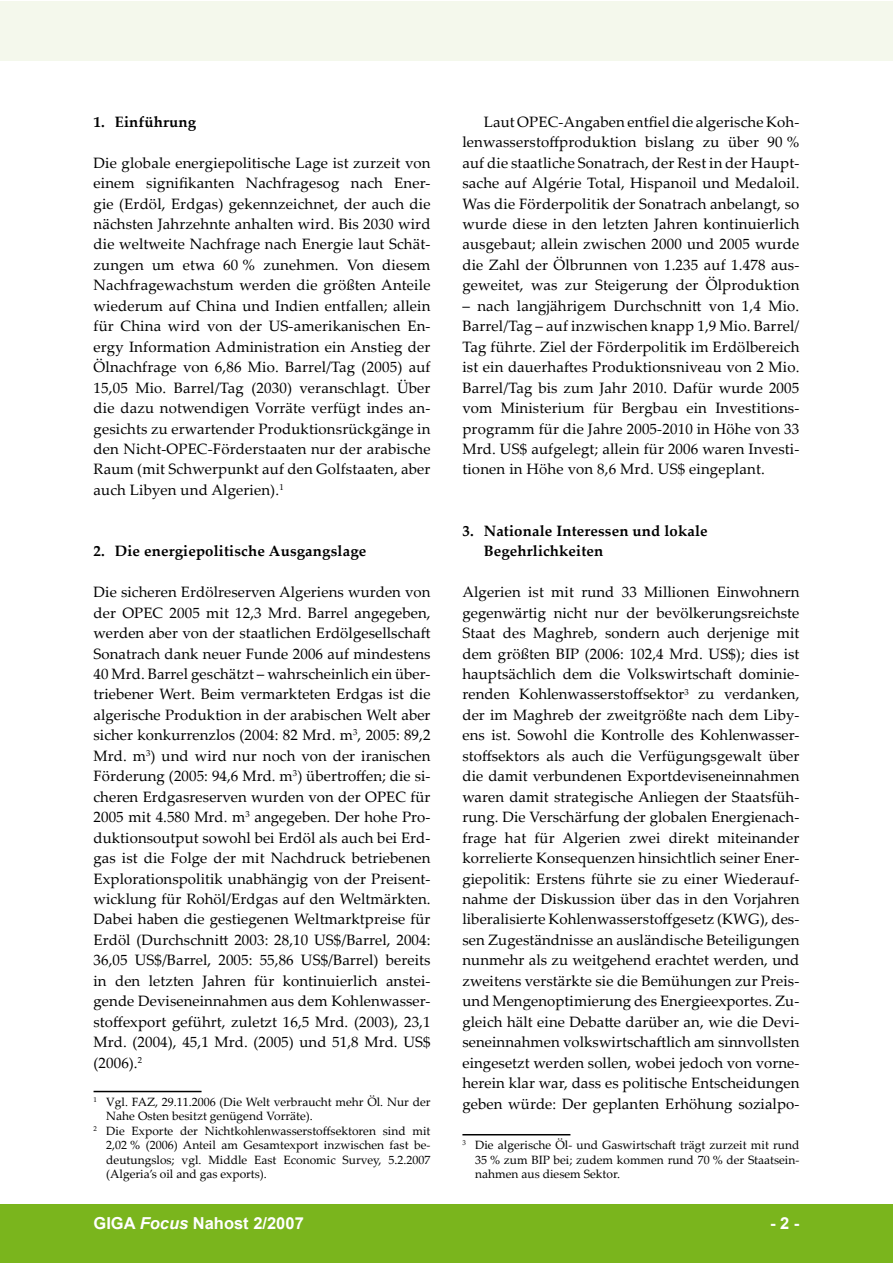
<style>
.page{position:relative;width:893px;height:1263px;background:#fff}
.page>*{position:absolute;margin:0;border:0;box-sizing:border-box;transform-origin:0 0}
.t1{font:700 16.5px "Arial";color:#fff}
.t2{font:15px/20.4px "Palatino Linotype";letter-spacing:.01em;color:#000;text-align:justify}
.t3{font:700 15px/20.4px "Palatino Linotype";letter-spacing:.01em;color:#000}
.t4{font:12px/14.4px "Palatino Linotype";color:#000}
.s1{font-style:italic}
</style>
<div class="page">
<div style="left:0;top:1204px;width:893px;height:59px;background:#7ab51d"></div>
<div style="left:0;top:1px;width:893px;height:59px;background:#f4f8ec"></div>
<hr style="left:94px;top:1091px;width:108px;height:1px;background:#000">
<hr style="left:462px;top:1134px;width:108px;height:1px;background:#000">
<p class="t3" style="left:94px;top:111px;width:104px">1. Einführung</p>
<p class="t2" style="left:94px;top:152px;width:338px">Die globale energiepolitische Lage ist zurzeit von einem signifikanten Nachfragesog nach Ener&shy;gie (Erdöl, Erdgas) gekennzeichnet, der auch die nächsten Jahrzehnte anhalten wird. Bis 2030 wird die weltweite Nachfrage nach Energie laut Schät&shy;zungen um etwa 60 % zunehmen. Von diesem Nachfragewachstum werden die größten Anteile wiederum auf China und Indien entfallen; allein für China wird von der US-amerikanischen En&shy;ergy Information Administration ein Anstieg der Ölnachfrage von 6,86 Mio. Barrel/Tag (2005) auf 15,05 Mio. Barrel/Tag (2030) veranschlagt. Über die dazu notwendigen Vorräte verfügt indes an&shy;gesichts zu erwartender Produktionsrückgänge in den Nicht-OPEC-Förderstaaten nur der arabische Raum (mit Schwerpunkt auf den Golfstaaten, aber auch Libyen und Algerien).</p>
<p class="t3" style="left:94px;top:540px;width:274px">2. Die energiepolitische Ausgangslage</p>
<p class="t2" style="left:94px;top:581px;width:339px">Die sicheren Erdölreserven Algeriens wurden von der OPEC 2005 mit 12,3 Mrd. Barrel angegeben, werden aber von der staatlichen Erdölgesellschaft Sonatrach dank neuer Funde 2006 auf mindestens 40 Mrd. Barrel geschätzt – wahrscheinlich ein über&shy;triebener Wert. Beim vermarkteten Erdgas ist die algerische Produktion in der arabischen Welt aber sicher konkurrenzlos (2004: 82 Mrd. m<sup>3</sup>, 2005: 89,2<br>Mrd. m<sup>3</sup>) und wird nur noch von der iranischen Förderung (2005: 94,6 Mrd. m<sup>3</sup>) übertroffen; die si&shy;cheren Erdgasreserven wurden von der OPEC für 2005 mit 4.580 Mrd. m<sup>3</sup> angegeben. Der hohe Pro&shy;duktionsoutput sowohl bei Erdöl als auch bei Erd&shy;gas ist die Folge der mit Nachdruck betriebenen Explorationspolitik unabhängig von der Preisent&shy;wicklung für Rohöl/Erdgas auf den Weltmärkten.<br>Dabei haben die gestiegenen Weltmarktpreise für Erdöl (Durchschnitt 2003: 28,10 US$/Barrel, 2004:<br>36,05 US$/Barrel, 2005: 55,86 US$/Barrel) bereits in den letzten Jahren für kontinuierlich anstei&shy;gende Deviseneinnahmen aus dem Kohlenwasser&shy;stoffexport geführt, zuletzt 16,5 Mrd. (2003), 23,1<br>Mrd. (2004), 45,1 Mrd. (2005) und 51,8 Mrd. US$ (2006).</p>
<p class="t4" style="left:106px;top:1094px;width:326px">Vgl. FAZ, 29.11.2006 (Die Welt verbraucht mehr Öl. Nur der Nahe Osten besitzt genügend Vorräte).<br>Die Exporte der Nichtkohlenwasserstoffsektoren sind mit 2,02 % (2006) Anteil am Gesamtexport inzwischen fast be&shy;deutungslos; vgl. Middle East Economic Survey, 5.2.2007 (Algeria’s oil and gas exports).</p>
<p class="t2" style="left:462px;top:111px;width:338px;text-indent:21px">Laut OPEC-Angaben entfiel die algerische Koh&shy;lenwasserstoffproduktion bislang zu über 90 % auf die staatliche Sonatrach, der Rest in der Haupt&shy;sache auf Algérie Total, Hispanoil und Medaloil.<br>Was die Förderpolitik der Sonatrach anbelangt, so wurde diese in den letzten Jahren kontinuierlich ausgebaut; allein zwischen 2000 und 2005 wurde die Zahl der Ölbrunnen von 1.235 auf 1.478 aus&shy;geweitet, was zur Steigerung der Ölproduktion</p>
<p class="t2" style="left:462px;top:295px;width:338px">– nach langjährigem Durchschnitt von 1,4 Mio.<br>Barrel/Tag – auf inzwischen knapp 1,9 Mio. Barrel/ Tag führte. Ziel der Förderpolitik im Erdölbereich ist ein dauerhaftes Produktionsniveau von 2 Mio.<br>Barrel/Tag bis zum Jahr 2010. Dafür wurde 2005 vom Ministerium für Bergbau ein Investitions&shy;programm für die Jahre 2005-2010 in Höhe von 33<br>Mrd. US$ aufgelegt; allein für 2006 waren Investi&shy;tionen in Höhe von 8,6 Mrd. US$ einge-plant.</p>
<p class="t3" style="left:484px;top:520px;width:226px;text-indent:-21px">3. Nationale Interessen und lokale<br>Begehrlichkeiten</p>
<p class="t2" style="left:462px;top:581px;width:339px">Algerien ist mit rund 33 Millionen Einwohnern gegenwärtig nicht nur der bevölkerungsreichste Staat des Maghreb, sondern auch derjenige mit dem größten BIP (2006: 102,4 Mrd. US$); dies ist hauptsächlich dem die Volkswirtschaft dominie&shy;renden Kohlenwasserstoffsektor zu verdanken, der im Maghreb der zweitgrößte nach dem Liby&shy;ens ist. Sowohl die Kontrolle des Kohlenwasser&shy;stoffsektors als auch die Verfügungsgewalt über die damit verbundenen Exportdeviseneinnahmen waren damit strategische Anliegen der Staatsfüh&shy;rung. Die Verschärfung der globalen Energienach&shy;frage hat für Algerien zwei direkt miteinander korrelierte Konsequenzen hinsichtlich seiner Ener&shy;giepolitik: Erstens führte sie zu einer Wiederauf&shy;nahme der Diskussion über das in den Vorjahren liberalisierte Kohlenwasserstoffgesetz (KWG), des&shy;sen Zugeständnisse an ausländische Beteiligungen nunmehr als zu weitgehend erachtet werden, und zweitens verstärkte sie die Bemühungen zur Preis&shy;und Mengenoptimierung des Energieexportes. Zu&shy;gleich hält eine Debatte darüber an, wie die Devi&shy;seneinnahmen volkswirtschaftlich am sinnvollsten eingesetzt werden sollen, wobei jedoch von vorne&shy;herein klar war, dass es politische Entscheidungen geben würde: Der geplanten Erhöhung sozialpo-</p>
<p class="t4" style="left:475px;top:1137px;width:326px;text-align:justify">Die algerische Öl- und Gaswirtschaft trägt zurzeit mit rund 35 % zum BIP bei; zudem kommen rund 70 % der Staatsein&shy;nahmen aus diesem Sektor.</p>
<p class="t1" style="left:94px;top:1212px;width:212px">GIGA <span class="s1">Focus</span> Nahost 2/2007</p>
<p class="t1" style="left:770px;top:1212px;width:31px">- -</p>
</div>
